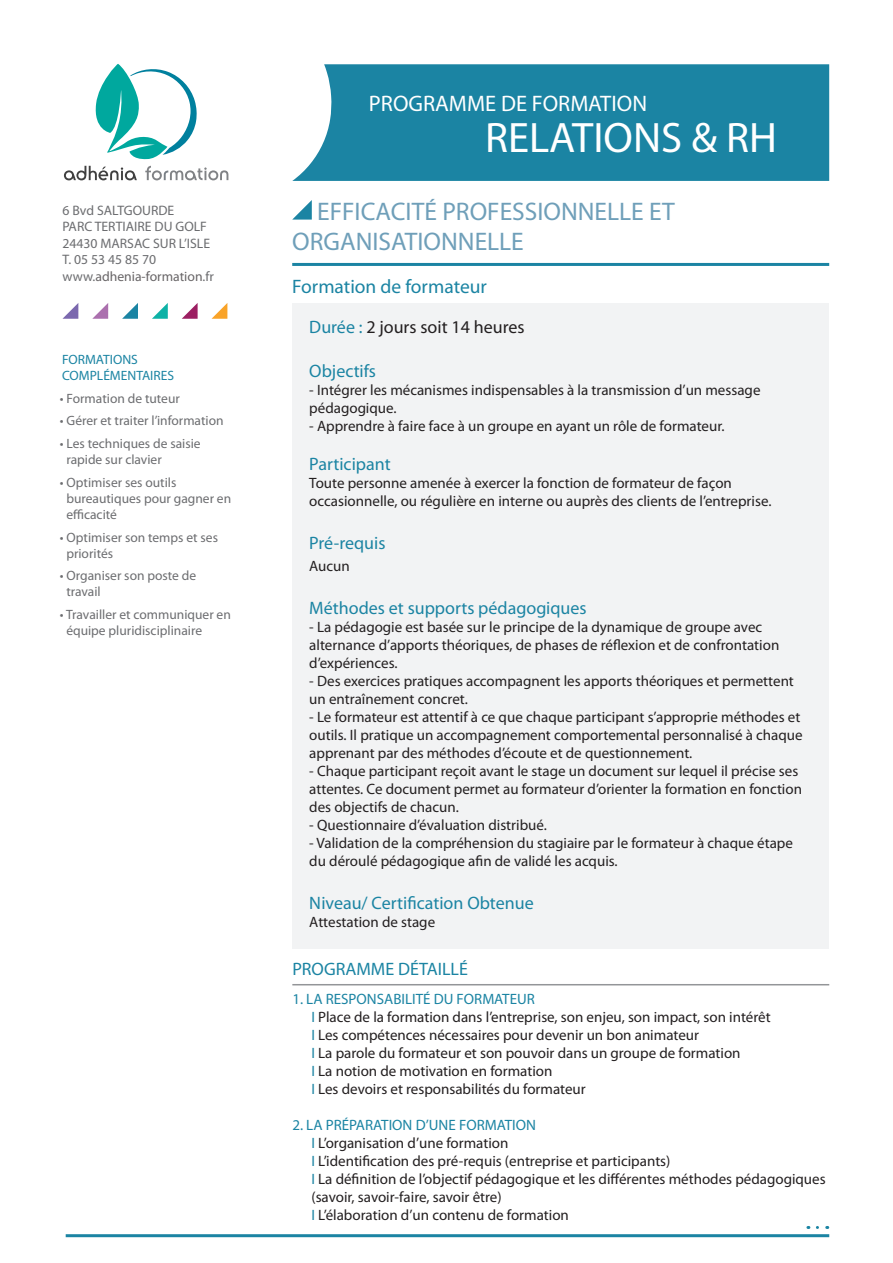
<style>
.page{position:relative;width:893px;height:1263px;background:#fff}
.page>*{position:absolute;margin:0;border:0;box-sizing:border-box;transform-origin:0 0}
.t1{font:42.75px "Myriad Pro";color:#fff}
.t2{font:25.5px/30.6px "Myriad Pro";color:#6f9fb9}
.t3{font:22.5px "Myriad Pro";color:#fff}
.t4{font:19.5px "Myriad Pro";color:#1b84a3}
.t5{font:18px "Myriad Pro";color:#1b84a3}
.t6{font:18px "Myriad Pro";color:#231f20}
.t7{font:15px/18px "Myriad Pro";color:#231f20}
.t8{font:15px "Myriad Pro";color:#1b84a3}
.t9{font:13.65px "Myriad Pro";color:#6c6d70}
.t10{font:13.65px "Myriad Pro";color:#686567}
.t11{font:13.5px/16.2px "Myriad Pro";color:#6c6d70}
.t12{font:13.5px "Myriad Pro";color:#1b84a3}
.s1{color:#6c6d70}
.s2{color:#1b84a3}
</style>
<div class="page">
<svg style="left:64px;top:166px;width:73px;height:14px"></svg>
<svg style="left:145px;top:166px;width:83px;height:14px"></svg>
<svg style="left:95px;top:64px;width:102px;height:96px"></svg>
<svg style="left:122px;top:303px;width:16px;height:16px"></svg>
<svg style="left:152px;top:303px;width:16px;height:16px"></svg>
<svg style="left:182px;top:303px;width:16px;height:16px"></svg>
<svg style="left:212px;top:303px;width:15px;height:16px"></svg>
<svg style="left:63px;top:303px;width:15px;height:16px"></svg>
<svg style="left:92px;top:303px;width:16px;height:16px"></svg>
<hr style="left:292px;top:263px;width:537px;height:3px;background:#1b84a3">
<svg style="left:292px;top:200px;width:20px;height:20px"></svg>
<div style="left:292px;top:303px;width:537px;height:645px;background:#f2f3f4"></div>
<hr style="left:292px;top:984px;width:537px;height:1px;background:#939598">
<hr style="left:66px;top:1234px;width:763px;height:3px;background:#1b84a3">
<svg style="left:817px;top:1226px;width:11px;height:3px"></svg>
<svg style="left:292px;top:64px;width:537px;height:117px;background:#298ba8"></svg>
<p class="t9" style="left:63px;top:202px;width:113px">6 Bvd SALTGOURDE</p>
<p class="t9" style="left:63px;top:218px;width:146px">PARC TERTIAIRE DU GOLF</p>
<p class="t9" style="left:63px;top:235px;width:149px">24430 MARSAC SUR L’ISLE</p>
<p class="t9" style="left:63px;top:251px;width:95px">T. 05 53 45 85 70</p>
<p class="t10" style="left:63px;top:268px;width:153px"><span class="s1">www.</span>adhenia-formation<span class="s1">.fr</span></p>
<p class="t12" style="left:62px;top:351px;width:77px">FORMATIONS</p>
<p class="t12" style="left:62px;top:367px;width:114px">COMPLÉMENTAIRES</p>
<p class="t11" style="left:60px;top:390px;width:121px">• Formation de tuteur</p>
<p class="t11" style="left:60px;top:412px;width:165px">• Gérer et traiter l’information</p>
<p class="t11" style="left:66px;top:435px;width:136px;text-indent:-6px">• Les techniques de saisie rapide sur clavier</p>
<p class="t11" style="left:66px;top:474px;width:166px;text-indent:-6px">• Optimiser ses outils bureautiques pour gagner en efficacité</p>
<p class="t11" style="left:66px;top:529px;width:153px;text-indent:-6px">• Optimiser son temps et ses priorités</p>
<p class="t11" style="left:66px;top:567px;width:131px;text-indent:-6px">• Organiser son poste de travail</p>
<p class="t11" style="left:66px;top:606px;width:166px;text-indent:-6px">• Travailler et communiquer en équipe pluridisciplinaire</p>
<p class="t3" style="left:369px;top:90px;width:280px">PROGRAMME DE FORMATION</p>
<p class="t1" style="left:485px;top:112px;width:294px">RELATIONS &amp; RH</p>
<p class="t2" style="left:292px;top:195px;width:384px;text-indent:25px">EFFICACITÉ PROFESSIONNELLE ET<br>ORGANISATIONNELLE</p>
<p class="t4" style="left:292px;top:274px;width:196px">Formation de formateur</p>
<p class="t6" style="left:309px;top:316px;width:217px"><span class="s2">Durée :</span> 2 jours soit 14 heures</p>
<p class="t5" style="left:309px;top:359px;width:68px">Objectifs</p>
<p class="t7" style="left:309px;top:380px;width:453px">- Intégrer les mécanismes indispensables à la transmission d’un message pédagogique.</p>
<p class="t7" style="left:309px;top:416px;width:417px">- Apprendre à faire face à un groupe en ayant un rôle de formateur.</p>
<p class="t5" style="left:309px;top:453px;width:83px">Participant</p>
<p class="t7" style="left:309px;top:474px;width:464px">Toute personne amenée à exercer la fonction de formateur de façon occasionnelle, ou régulière en interne ou auprès des clients de l’entreprise.</p>
<p class="t5" style="left:309px;top:532px;width:78px">Pré-requis</p>
<p class="t7" style="left:309px;top:557px;width:42px">Aucun</p>
<p class="t5" style="left:309px;top:597px;width:279px">Méthodes et supports pédagogiques</p>
<p class="t7" style="left:309px;top:618px;width:471px">- La pédagogie est basée sur le principe de la dynamique de groupe avec alternance d’apports théoriques, de phases de réflexion et de confrontation d’expériences.</p>
<p class="t7" style="left:309px;top:672px;width:486px">- Des exercices pratiques accompagnent les apports théoriques et permettent un entraînement concret.</p>
<p class="t7" style="left:309px;top:708px;width:495px">- Le formateur est attentif à ce que chaque participant s’approprie méthodes et outils. Il pratique un accompagnement comportemental personnalisé à chaque apprenant par des méthodes d’écoute et de questionnement.</p>
<p class="t7" style="left:309px;top:762px;width:494px">- Chaque participant reçoit avant le stage un document sur lequel il précise ses attentes. Ce document permet au formateur d’orienter la formation en fonction des objectifs de chacun.</p>
<p class="t7" style="left:309px;top:816px;width:239px">- Questionnaire d’évaluation distribué.</p>
<p class="t7" style="left:309px;top:834px;width:485px">- Validation de la compréhension du stagiaire par le formateur à chaque étape du déroulé pédagogique afin de validé les acquis.</p>
<p class="t5" style="left:309px;top:892px;width:226px">Niveau/ Certification Obtenue</p>
<p class="t7" style="left:309px;top:913px;width:127px">Attestation de stage</p>
<p class="t5" style="left:292px;top:958px;width:177px">PROGRAMME DÉTAILLÉ</p>
<p class="t8" style="left:292px;top:990px;width:244px">1. LA RESPONSABILITÉ DU FORMATEUR</p>
<p class="t7" style="left:311px;top:1008px;width:461px"><span class="s2">I</span> Place de la formation dans l’entreprise, son enjeu, son impact, son intérêt <span class="s2">I</span> Les compétences nécessaires pour devenir un bon animateur<br><span class="s2">I</span> La parole du formateur et son pouvoir dans un groupe de formation<br><span class="s2">I</span> La notion de motivation en formation<br><span class="s2">I</span> Les devoirs et responsabilités du formateur</p>
<p class="t7" style="left:311px;top:1116px;width:516px;text-indent:-19px"><span class="s2">2. LA PRÉPARATION D’UNE FORMATION<br>I</span> L’organisation d’une formation<br><span class="s2">I</span> L’identification des pré-requis (entreprise et participants)<br><span class="s2">I</span> La définition de l’objectif pédagogique et les différentes méthodes pédagogiques (savoir, savoir-faire, savoir être)<br><span class="s2">I</span> L’élaboration d’un contenu de formation</p>
</div>
